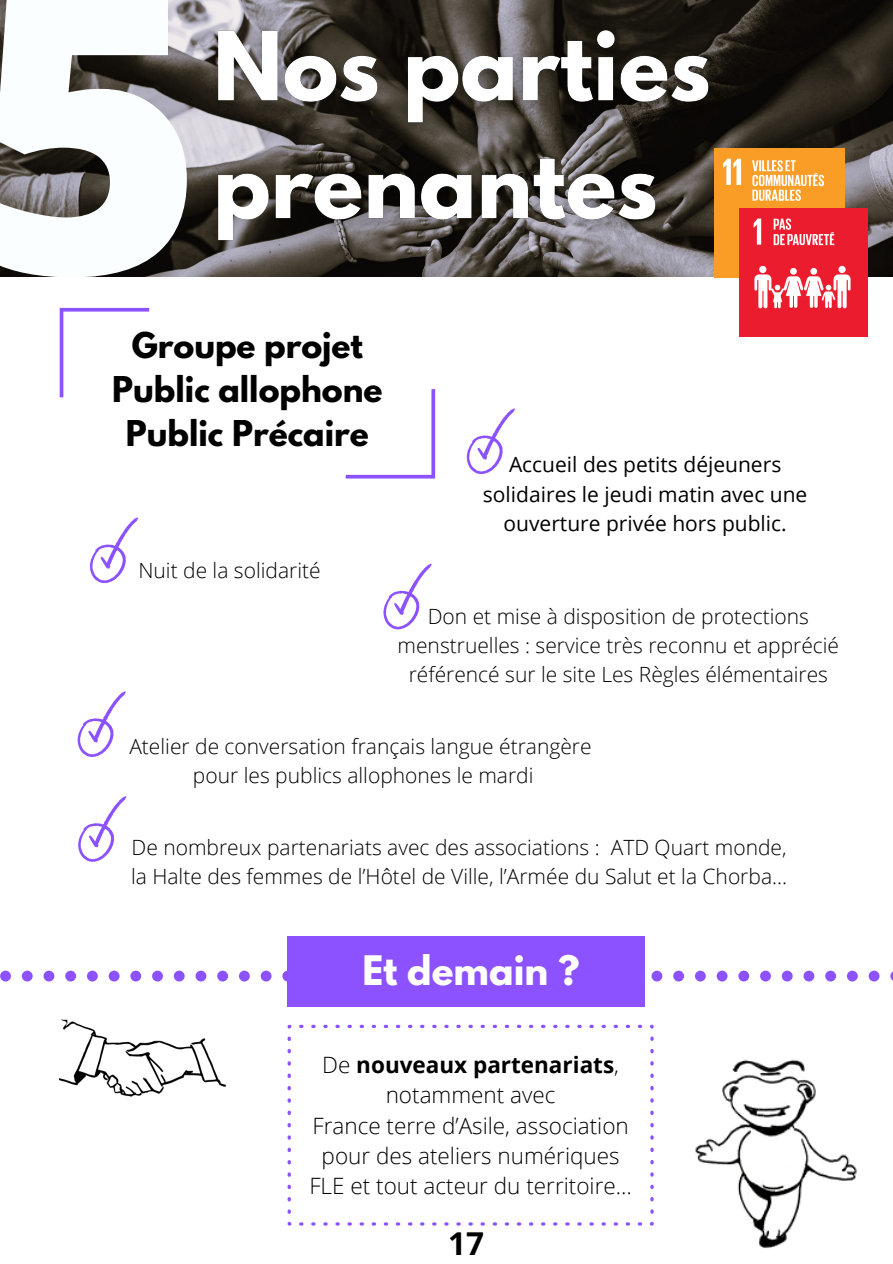
<style>
.page{position:relative;width:893px;height:1264px;background:#fff}
.page>*{position:absolute;margin:0;border:0;box-sizing:border-box;transform-origin:0 0}
.t1{font:800 394.5px "Open Sans";color:#fbfefe}
.t2{font:700 36px "League Spartan";color:#fff}
.t3{font:700 31.5px "League Spartan";color:#000}
.t4{font:700 31.5px "Open Sans";color:#000}
.t5{font:300 22.5px/30.3px "Open Sans";color:#000;text-align:center}
.t6{font:700 22.5px "Open Sans";color:#000}
.t7{font:300 21px/29.2px "Open Sans";color:#000;text-align:center}
.t8{font:21px/29.2px "Open Sans";color:#000;text-align:center}
.s1{font-weight:300}
</style>
<div class="page">
<img style="left:0;top:0;width:892px;height:277px">
<svg style="left:644px;top:970px;width:248px;height:11px"></svg>
<div style="left:287px;top:936px;width:357px;height:71px;background:#8c52ff"></div>
<svg style="left:0;top:970px;width:287px;height:11px"></svg>
<img style="left:198px;top:13px;width:531px;height:251px">
<svg style="left:60px;top:308px;width:89px;height:89px"></svg>
<svg style="left:345px;top:389px;width:90px;height:89px"></svg>
<img style="left:714px;top:148px;width:130px;height:129px">
<img style="left:739px;top:208px;width:128px;height:128px">
<svg style="left:287px;top:1024px;width:366px;height:201px"></svg>
<svg style="left:466px;top:408px;width:49px;height:66px"></svg>
<svg style="left:383px;top:564px;width:49px;height:66px"></svg>
<svg style="left:89px;top:517px;width:49px;height:66px"></svg>
<svg style="left:77px;top:691px;width:49px;height:66px"></svg>
<svg style="left:78px;top:796px;width:48px;height:66px"></svg>
<img style="left:60px;top:1019px;width:166px;height:78px">
<img style="left:695px;top:1059px;width:162px;height:189px">
<p class="t1" style="left:-26px;top:-148px;width:232px">5</p>
<p class="t3" style="left:132px;top:329px;width:233px">Groupe projet</p>
<p class="t3" style="left:112px;top:373px;width:271px">Public allophone</p>
<p class="t3" style="left:126px;top:417px;width:244px">Public Précaire</p>
<p class="t7" style="left:138px;top:555px;width:184px">Nuit de la solidarité</p>
<p class="t8" style="left:483px;top:449px;width:326px">Accueil des petits déjeuners solidaires le jeudi matin avec une ouverture privée hors public.</p>
<p class="t7" style="left:428px;top:601px;width:382px">Don et mise à disposition de protections</p>
<p class="t7" style="left:397px;top:630px;width:443px">menstruelles : service très reconnu et apprécié référencé sur le site Les Règles élémentaires</p>
<p class="t7" style="left:129px;top:731px;width:463px">Atelier de conversation français langue étrangère</p>
<p class="t7" style="left:193px;top:760px;width:342px">pour les publics allophones le mardi</p>
<p class="t7" style="left:131px;top:832px;width:656px">De nombreux partenariats avec des associations : ATD Quart monde,</p>
<p class="t7" style="left:131px;top:861px;width:657px">la Halte des femmes de l’Hôtel de Ville, l’Armée du Salut et la Chorba...</p>
<p class="t2" style="left:362px;top:952px;width:219px">Et demain ?</p>
<p class="t6" style="left:322px;top:1048px;width:298px"><span class="s1">De</span> nouveaux partenariats<span class="s1">,</span></p>
<p class="t5" style="left:385px;top:1079px;width:171px">notamment avec</p>
<p class="t5" style="left:309px;top:1109px;width:324px">France terre d’Asile, association pour des ateliers numériques<br>FLE et tout acteur du territoire…</p>
<p class="t4" style="left:448px;top:1221px;width:37px">17</p>
</div>
